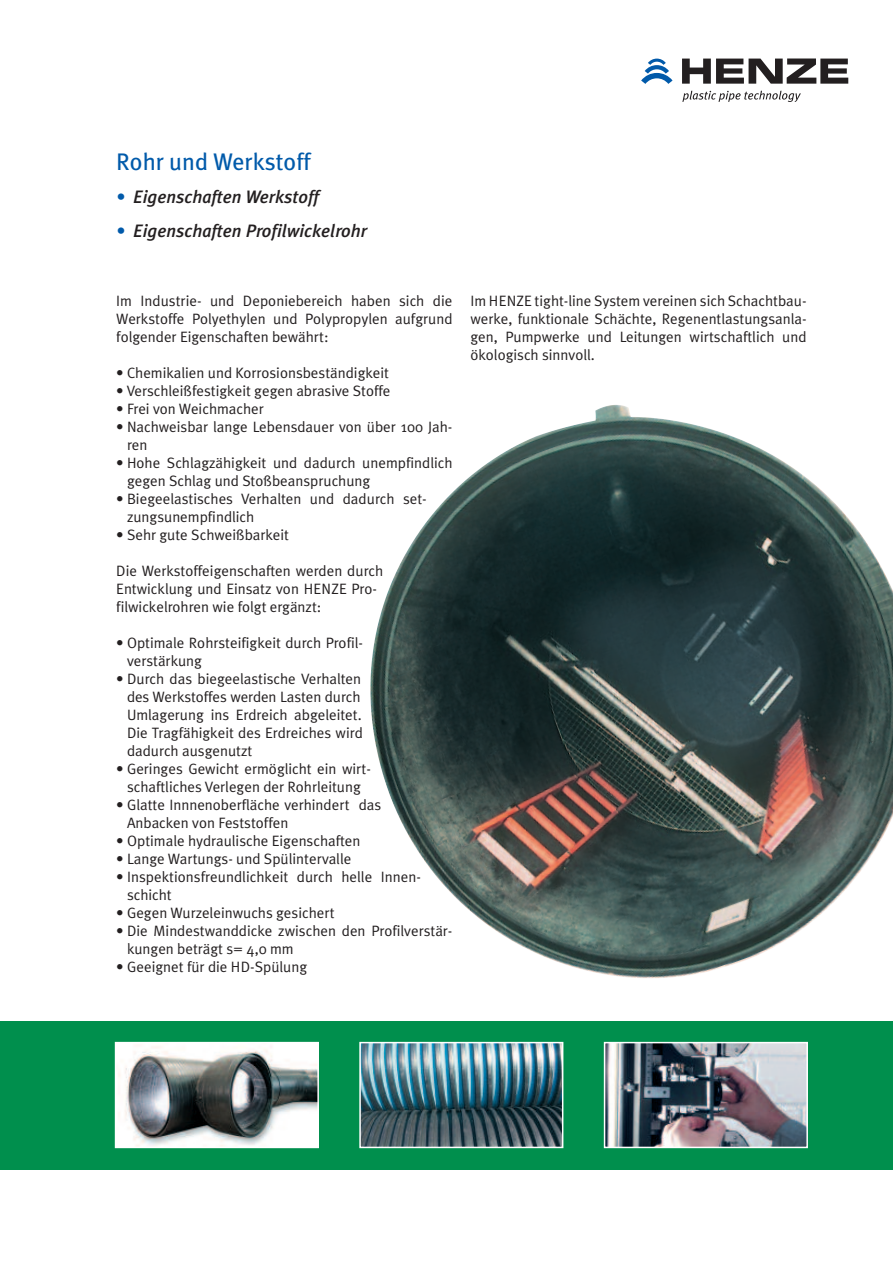
<style>
.page{position:relative;width:893px;height:1263px;background:#fff}
.page>*{position:absolute;margin:0;border:0;box-sizing:border-box;transform-origin:0 0}
.t1{font:24px "Meta Plus";color:#015aaa}
.t2{font:italic 500 18px "Meta Plus";color:#231f20}
.t3{font:15px/18px "Meta Plus Normal";color:#231f20}
.s1{color:#015aaa}
</style>
<div class="page">
<div style="left:0;top:1020px;width:893px;height:149px;background:#008f4d"></div>
<svg style="left:682px;top:59px;width:166px;height:25px"></svg>
<svg style="left:641px;top:59px;width:31px;height:25px"></svg>
<svg style="left:682px;top:91px;width:119px;height:11px"></svg>
<img style="left:118px;top:1045px;width:198px;height:100px">
<div style="left:115px;top:1042px;width:204px;height:106px;border:2px solid #fff"></div>
<img style="left:362px;top:1045px;width:198px;height:100px">
<div style="left:359px;top:1042px;width:204px;height:106px;border:2px solid #fff"></div>
<img style="left:607px;top:1045px;width:198px;height:100px">
<div style="left:604px;top:1042px;width:204px;height:106px;border:2px solid #fff"></div>
<img style="left:370px;top:405px;width:523px;height:573px">
<h1 class="t1" style="left:116px;top:148px;width:196px">Rohr und Werkstoff</h1>
<p class="t2" style="left:116px;top:186px;width:204px"><span class="s1">•</span> Eigenschaften Werkstoff</p>
<p class="t2" style="left:116px;top:220px;width:252px"><span class="s1">•</span> Eigenschaften Profilwickelrohr</p>
<p class="t3" style="left:116px;top:292px;width:338px;text-align:justify">Im Industrie- und Deponiebereich haben sich die Werkstoffe Polyethylen und Polypropylen aufgrund folgender Eigenschaften bewährt:</p>
<p class="t3" style="left:116px;top:364px;width:274px">• Chemikalien und Korrosionsbeständigkeit</p>
<p class="t3" style="left:116px;top:382px;width:276px">• Verschleißfestigkeit gegen abrasive Stoffe</p>
<p class="t3" style="left:116px;top:400px;width:149px">• Frei von Weichmacher</p>
<p class="t3" style="left:127px;top:418px;width:327px;text-indent:-11px">• Nachweisbar lange Lebensdauer von über 100 Jah&shy;ren</p>
<p class="t3" style="left:127px;top:454px;width:327px;text-indent:-11px">• Hohe Schlagzähigkeit und dadurch unempfindlich gegen Schlag und Stoßbeanspruchung</p>
<p class="t3" style="left:127px;top:490px;width:301px;text-indent:-11px">• Biegeelastisches Verhalten und dadurch set&shy;zungsunempfindlich</p>
<p class="t3" style="left:116px;top:526px;width:174px">• Sehr gute Schweißbarkeit</p>
<p class="t3" style="left:116px;top:562px;width:268px">Die Werkstoffeigenschaften werden durch<br>Entwicklung und Einsatz von HENZE Pro&shy;filwickelrohren wie folgt ergänzt:</p>
<p class="t3" style="left:127px;top:634px;width:238px;text-indent:-11px">• Optimale Rohrsteifigkeit durch Profil&shy;verstärkung</p>
<p class="t3" style="left:127px;top:670px;width:237px;text-indent:-11px">• Durch das biegeelastische Verhalten des Werkstoffes werden Lasten durch Umlagerung ins Erdreich abgeleitet.<br>Die Tragfähigkeit des Erdreiches wird dadurch ausgenutzt</p>
<p class="t3" style="left:116px;top:760px;width:256px;text-align:center">• Geringes Gewicht ermöglicht ein wirt&shy;schaftliches Verlegen der Rohrleitung</p>
<p class="t3" style="left:127px;top:796px;width:256px;text-indent:-11px">• Glatte Innnenoberfläche verhindert das<br>Anbacken von Feststoffen</p>
<p class="t3" style="left:116px;top:832px;width:246px">• Optimale hydraulische Eigenschaften</p>
<p class="t3" style="left:116px;top:850px;width:237px">• Lange Wartungs- und Spülintervalle</p>
<p class="t3" style="left:127px;top:868px;width:295px;text-indent:-11px">• Inspektionsfreundlichkeit durch helle Innen&shy;schicht</p>
<p class="t3" style="left:116px;top:904px;width:220px">• Gegen Wurzeleinwuchs gesichert</p>
<p class="t3" style="left:127px;top:922px;width:327px;text-indent:-11px">• Die Mindestwanddicke zwischen den Profilverstär&shy;kungen beträgt s= 4,0 mm</p>
<p class="t3" style="left:116px;top:958px;width:192px">• Geeignet für die HD-Spülung</p>
<p class="t3" style="left:470px;top:292px;width:338px;text-align:justify">Im HENZE tight-line System vereinen sich Schachtbau&shy;werke, funktionale Schächte, Regenentlastungsanla&shy;gen, Pumpwerke und Leitungen wirtschaftlich und ökologisch sinnvoll.</p>
</div>
